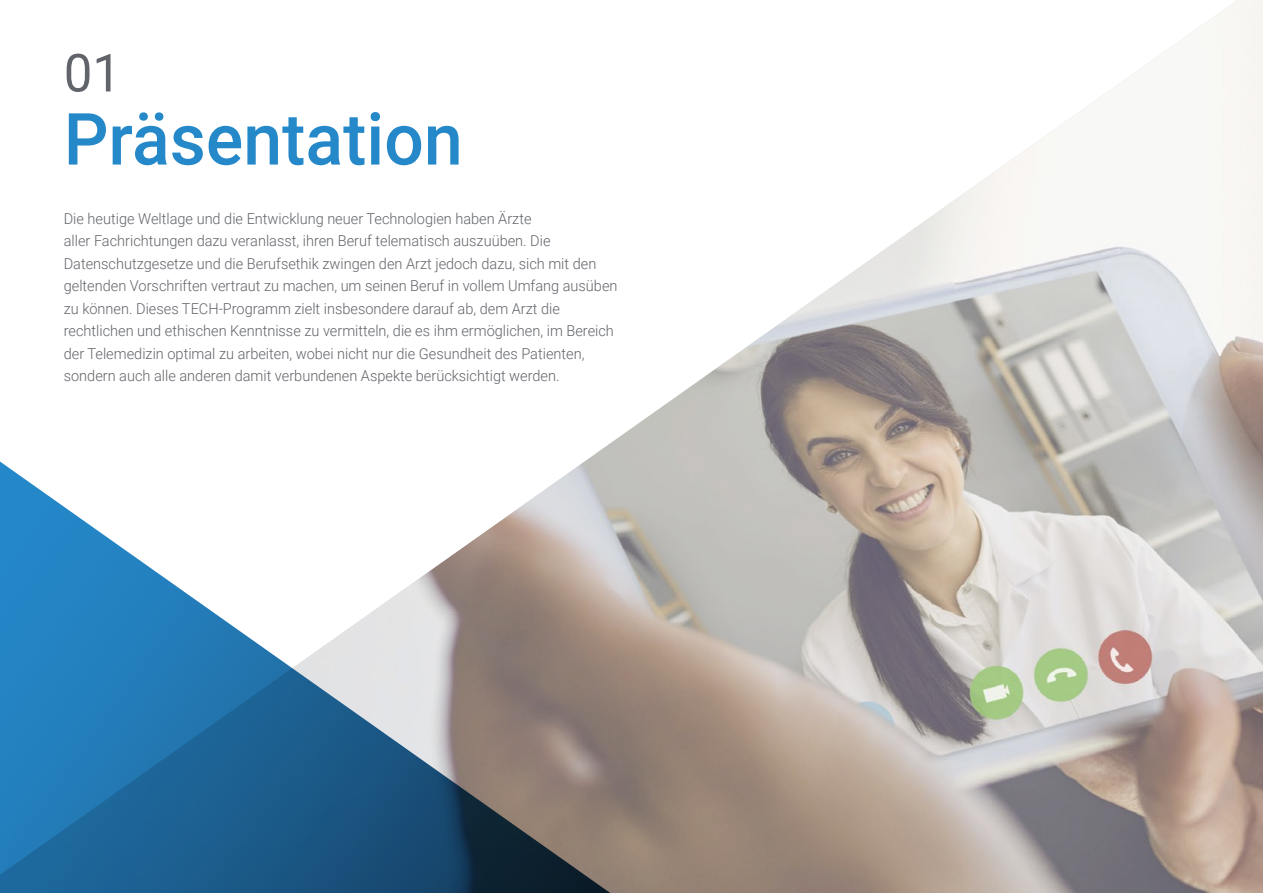
<style>
.page{position:relative;width:1263px;height:893px;background:#fff}
.page>*{position:absolute;margin:0;border:0;box-sizing:border-box;transform-origin:0 0}
.t1{font:500 72px "Roboto";color:#2488c9}
.t2{font:52.5px "Roboto";color:#61646a}
.t3{font:300 15px/22.5px "Roboto";color:#61646a}
</style>
<div class="page">
<img style="left:607px;top:0;width:656px;height:893px">
<svg style="left:0;top:446px;width:640px;height:447px"></svg>
<h2 class="t2" style="left:64px;top:36px;width:59px">01</h2>
<h1 class="t1" style="left:64px;top:89px;width:400px">Präsentation</h1>
<p class="t3" style="left:64px;top:207px;width:555px">Die heutige Weltlage und die Entwicklung neuer Technologien haben Ärzte<br>aller Fachrichtungen dazu veranlasst, ihren Beruf telematisch auszuüben. Die Datenschutzgesetze und die Berufsethik zwingen den Arzt jedoch dazu, sich mit den geltenden Vorschriften vertraut zu machen, um seinen Beruf in vollem Umfang ausüben zu können. Dieses TECH-Programm zielt insbesondere darauf ab, dem Arzt die rechtlichen und ethischen Kenntnisse zu vermitteln, die es ihm ermöglichen, im Bereich der Telemedizin optimal zu arbeiten, wobei nicht nur die Gesundheit des Patienten, sondern auch alle anderen damit verbundenen Aspekte berücksichtigt werden.</p>
</div>
